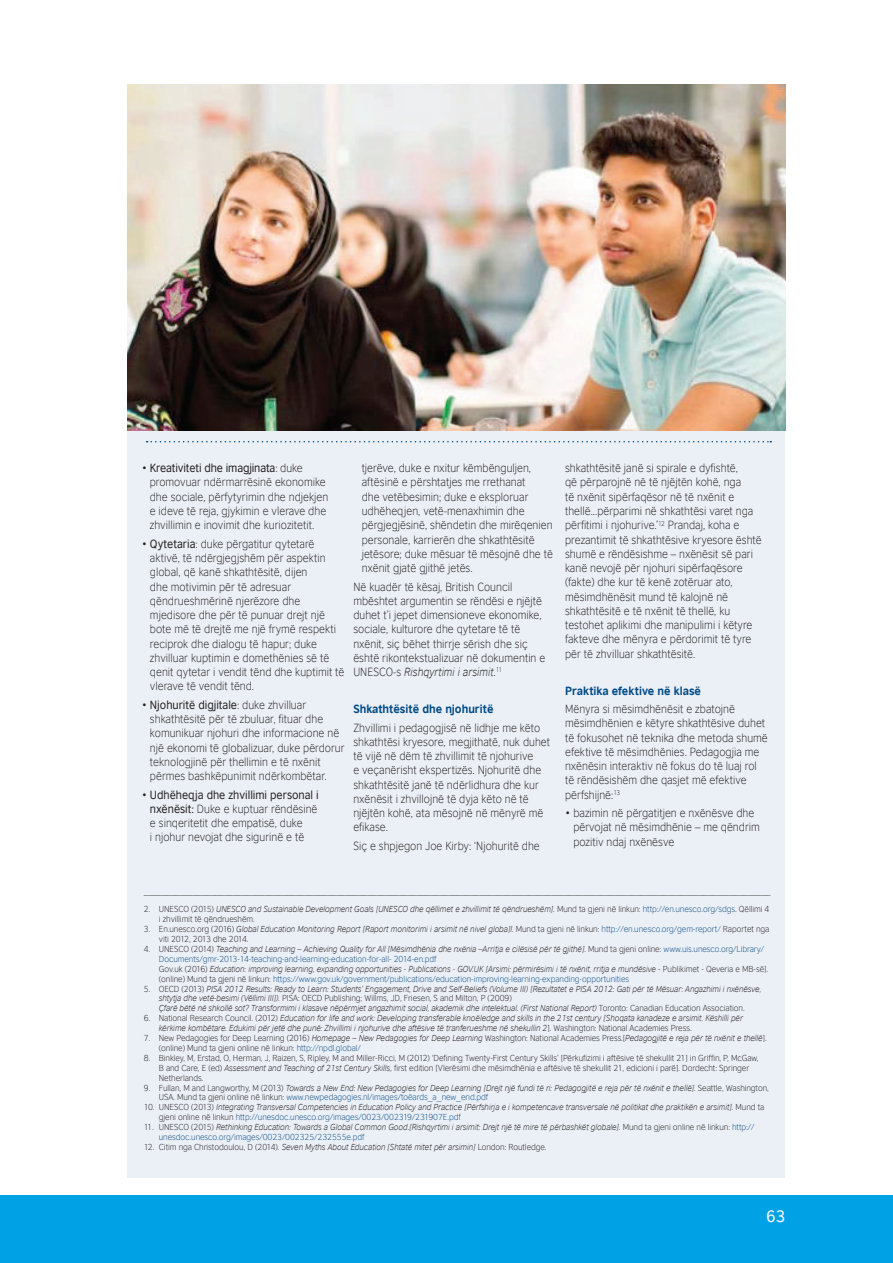
<style>
.page{position:relative;width:893px;height:1263px;background:#fff}
.page>*{position:absolute;margin:0;border:0;box-sizing:border-box;transform-origin:0 0}
.t1{font:15.75px "British Council Sans";color:#fff}
.t2{font:300 11.25px/14.2px "British Council Sans";color:#231f20;scale:.95 1}
.t3{font:700 11.25px "British Council Sans";color:#004b85;scale:.95 1}
.t4{font:italic 300 8.25px/9.9px "British Council Sans";letter-spacing:-.01em;color:#231f20}
.t5{font:300 8.25px/9.9px "British Council Sans";letter-spacing:-.01em;color:#231f20}
.t6{font:300 8.25px "British Council Sans";letter-spacing:-.01em;color:#231f20;scale:.9 1}
.s1{font-weight:400}
.s2{font-style:italic}
.s3{font-style:normal}
.s4{font-style:normal;color:#084c85}
.s5{color:#084c85}
</style>
<div class="page">
<div style="left:0;top:1195px;width:893px;height:68px;background:#00a2e5"></div>
<div style="left:128px;top:85px;width:657px;height:1093px;background:#ebeff6"></div>
<img style="left:128px;top:85px;width:657px;height:346px">
<svg style="left:147px;top:441px;width:624px;height:1px"></svg>
<p class="t2" style="left:150px;top:460px;width:189px;text-indent:-8px"><span class="s1">• Kreativiteti dhe imagjinata</span>: duke promovuar ndërmarrësinë ekonomike dhe sociale, përfytyrimin dhe ndjekjen e ideve të reja, gjykimin e vlerave dhe zhvillimin e inovimit dhe kuriozitetit.</p>
<p class="t2" style="left:150px;top:536px;width:206px;text-indent:-8px">• <span class="s1">Qytetaria</span>: duke përgatitur qytetarë aktivë, të ndërgjegjshëm për aspektin global, që kanë shkathtësitë, dijen<br>dhe motivimin për të adresuar qëndrueshmërinë njerëzore dhe mjedisore dhe për të punuar drejt një bote më të drejtë me një frymë respekti reciprok dhe dialogu të hapur; duke zhvilluar kuptimin e domethënies së të qenit qytetar i vendit tënd dhe kuptimit të vlerave të vendit tënd.</p>
<p class="t2" style="left:150px;top:697px;width:206px;text-indent:-8px">• <span class="s1">Njohuritë digjitale</span>: duke zhvilluar shkathtësitë për të zbuluar, fituar dhe komunikuar njohuri dhe informacione në një ekonomi të globalizuar, duke përdorur teknologjinë për thellimin e të nxënit përmes bashkëpunimit ndërkombëtar.</p>
<p class="t2" style="left:150px;top:786px;width:179px;text-indent:-8px">• <span class="s1">Udhëheqja dhe zhvillimi personal i nxënësit:</span> Duke e kuptuar rëndësinë e sinqeritetit dhe empatisë, duke<br>i njohur nevojat dhe sigurinë e të</p>
<p class="t2" style="left:362px;top:460px;width:203px">tjerëve, duke e nxitur këmbënguljen, aftësinë e përshtatjes me rrethanat<br>dhe vetëbesimin; duke e eksploruar udhëheqjen, vetë-menaxhimin dhe përgjegjësinë, shëndetin dhe mirëqenien personale, karrierën dhe shkathtësitë jetësore; duke mësuar të mësojnë dhe të nxënit gjatë gjithë jetës.</p>
<p class="t2" style="left:353px;top:578px;width:204px">Në kuadër të kësaj, British Council mbështet argumentin se rëndësi e njëjtë duhet t’i jepet dimensioneve ekonomike, sociale, kulturore dhe qytetare të të nxënit, siç bëhet thirrje sërish dhe siç është rikontekstualizuar në dokumentin e UNESCO-s <span class="s2">Rishqyrtimi i arsimit</span>.<sup>11</sup></p>
<p class="t3" style="left:353px;top:699px;width:149px">Shkathtësitë dhe njohuritë</p>
<p class="t2" style="left:353px;top:719px;width:209px">Zhvillimi i pedagogjisë në lidhje me këto shkathtësi kryesore, megjithatë, nuk duhet të vijë në dëm të zhvillimit të njohurive<br>e veçanërisht ekspertizës. Njohuritë dhe shkathtësitë janë të ndërlidhura dhe kur nxënësit i zhvillojnë të dyja këto në të njëjtën kohë, ata mësojnë në mënyrë më efikase.</p>
<p class="t2" style="left:353px;top:838px;width:198px">Siç e shpjegon Joe Kirby: ‘Njohuritë dhe</p>
<p class="t2" style="left:565px;top:460px;width:209px">shkathtësitë janë si spirale e dyfishtë,<br>që përparojnë në të njëjtën kohë, nga<br>të nxënit sipërfaqësor në të nxënit e thellë...përparimi në shkathtësi varet nga përfitimi i njohurive.’<sup>12</sup> Prandaj, koha e prezantimit të shkathtësive kryesore është shumë e rëndësishme – nxënësit së pari kanë nevojë për njohuri sipërfaqësore (fakte) dhe kur të kenë zotëruar ato, mësimdhënësit mund të kalojnë në shkathtësitë e të nxënit të thellë, ku testohet aplikimi dhe manipulimi i këtyre fakteve dhe mënyra e përdorimit të tyre për të zhvilluar shkathtësitë.</p>
<p class="t3" style="left:565px;top:680px;width:145px">Praktika efektive në klasë</p>
<p class="t2" style="left:565px;top:701px;width:215px">Mënyra si mësimdhënësit e zbatojnë mësimdhënien e këtyre shkathtësive duhet të fokusohet në teknika dhe metoda shumë efektive të mësimdhënies. Pedagogjia me nxënësin interaktiv në fokus do të luaj rol të rëndësishëm dhe qasjet më efektive përfshijnë:<sup>13</sup></p>
<p class="t2" style="left:573px;top:805px;width:198px;text-indent:-8px">• bazimin në përgatitjen e nxënësve dhe përvojat në mësimdhënie – me qëndrim pozitiv ndaj nxënësve</p>
<p class="t6" style="left:144px;top:884px;width:698px">____________________________________________________________________________________________________________________________________________</p>
<p class="t4" style="left:159px;top:904px;width:612px;text-indent:-15px"><span class="s3">2. UNESCO (2015)</span> UNESCO and Sustainable Development Goals [UNESCO dhe qëllimet e zhvillimit të qëndrueshëm]<span class="s3">. Mund ta gjeni në linkun:</span> <span class="s4">http://en.unesco.org/sdgs</span><span class="s3">. Qëllimi 4 i zhvillimit të qëndrueshëm.</span></p>
<p class="t5" style="left:159px;top:923px;width:612px;text-indent:-15px">3. En.unesco.org (2016) <span class="s2">Global Education Monitoring Report [Raport monitorimi i arsimit në nivel globa]l.</span> Mund ta gjeni në linkun: <span class="s5">http://en.unesco.org/gem-report/</span> Raportet nga viti 2012, 2013 dhe 2014.</p>
<p class="t4" style="left:159px;top:943px;width:611px;text-indent:-15px"><span class="s3">4. UNESCO (2014)</span> Teaching and Learning – Achieving Quality for All [Mësimdhënia dhe nxënia –Arritja e cilësisë për të gjithë]. <span class="s3">Mund ta gjeni online:</span> <span class="s4">www.uis.unesco.org/Library/ Documents/gmr-2013-14-teaching-and-learning-education-for-all- 2014-en.pdf<br></span><span class="s3">Gov.uk (2016)</span> Education: improving learning, expanding opportunities - Publications - GOV.UK [Arsimi: përmirësimi i të nxënit, rritja e mundësive <span class="s3">- Publikimet - Qeveria e MB-së]. (online) Mund ta gjeni në linkun:</span> <span class="s4">https://www.gov.uk/government/publications/education-improving-learning-expanding-opportunities</span></p>
<p class="t4" style="left:159px;top:983px;width:604px;text-indent:-15px"><span class="s3">5. OECD (2013)</span> PISA 2012 Results: Ready to Learn: Students’ Engagement, Drive and Self-Beliefs (Volume III) [Rezultatet e PISA 2012: Gati për të Mësuar: Angazhimi i nxënësve, shtytja dhe vetë-besimi (Vëllimi III]). <span class="s3">PISA: OECD Publishing; Willms, JD, Friesen, S and Milton, P (2009)<br></span>Çfarë bëtë në shkollë sot? Transformimi i klasave nëpërmjet angazhimit social, akademik dhe intelektual. (First National Report) <span class="s3">Toronto: Canadian Education Association.</span></p>
<p class="t4" style="left:159px;top:1012px;width:586px;text-indent:-15px"><span class="s3">6. National Research Council. (2012)</span> Education for life and work: Developing transferable knoëledge and skills in the 21st century [Shoqata kanadeze e arsimit. Këshilli për kërkime kombëtare. Edukimi për jetë dhe punë: Zhvillimi i njohurive dhe aftësive të tranferueshme në shekullin 2<span class="s3">]. Washington: National Academies Press.</span></p>
<p class="t5" style="left:159px;top:1032px;width:609px;text-indent:-15px">7. New Pedagogies for Deep Learning (2016) <span class="s2">Homepage – New Pedagogies for Deep Learning</span> Washington: National Academies Press.[<span class="s2">Pedagogjitë e reja për të nxënit e thellë</span>]. (online) Mund ta gjeni online në linkun: <span class="s5">http://npdl.global/</span></p>
<p class="t5" style="left:159px;top:1052px;width:601px;text-indent:-15px">8. Binkley, M, Erstad, O, Herman, J, Raizen, S, Ripley, M and Miller-Ricci, M (2012) ‘Defining Twenty-First Century Skills’ [Përkufizimi i aftësive të shekullit 21] in Griffin, P, McGaw,<br>B and Care, E (ed) <span class="s2">Assessment and Teaching of 21st Century Skills</span>, first edition [Vlerësimi dhe mësimdhënia e aftësive të shekullit 21, edicioni i parë]. Dordecht: Springer<br>Netherlands.</p>
<p class="t4" style="left:159px;top:1082px;width:611px;text-indent:-15px"><span class="s3">9. Fullan, M and Langworthy, M (2013)</span> Towards a New End: New Pedagogies for Deep Learning [Drejt një fundi të ri: Pedagogjitë e reja për të nxënit e thellë]. <span class="s3">Seattle, Washington,<br>USA. Mund ta gjeni online në linkun:</span> <span class="s4">www.newpedagogies.nl/images/toëards_a_new_end.pdf</span></p>
<p class="t4" style="left:159px;top:1102px;width:607px;text-indent:-15px"><span class="s3">10. UNESCO (2013)</span> Integrating Transversal Competencies in Education Policy and Practice [Përfshirja e i kompetencave transversale në politikat dhe praktikën e arsimit]. <span class="s3">Mund ta gjeni online në linkun</span> <span class="s4">http://unesdoc.unesco.org/images/0023/002319/231907E.pdf</span></p>
<p class="t4" style="left:159px;top:1121px;width:597px;text-indent:-15px"><span class="s3">11. UNESCO (2015)</span> Rethinking Education: Towards a Global Common Good<span class="s3">.</span>[Rishqyrtimi i arsimit: Drejt një të mire të përbashkët globale]<span class="s3">. Mund ta gjeni online në linkun:</span> <span class="s4">http:// unesdoc.unesco.org/images/0023/002325/232555e.pdf</span></p>
<p class="t5" style="left:144px;top:1141px;width:404px">12. Citim nga Christodoulou, D (2014). <span class="s2">Seven Myths About Education [Shtatë mitet për arsimin]</span> London: Routledge.</p>
<h1 class="t1" style="left:766px;top:1203px;width:21px">63</h1>
</div>
